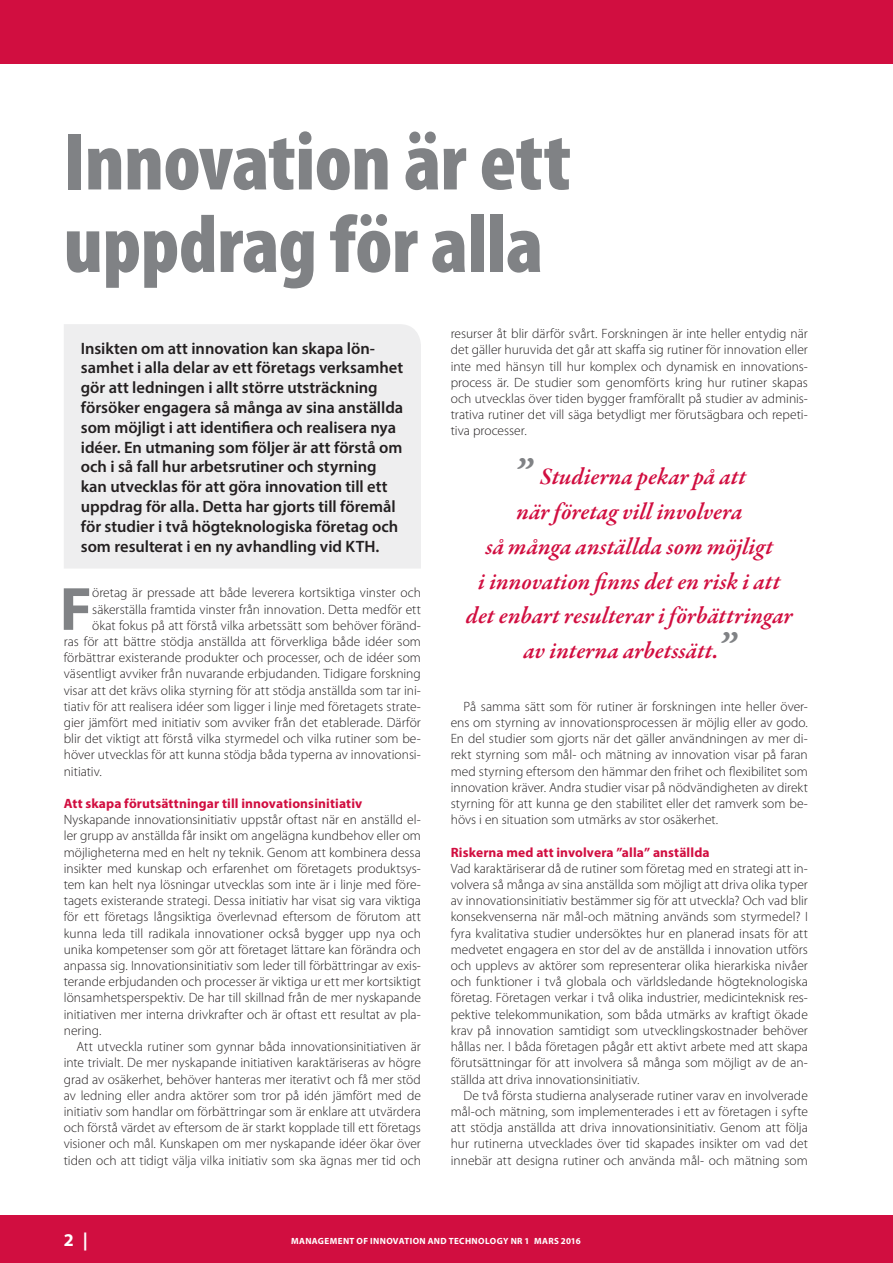
<style>
.page{position:relative;width:893px;height:1263px;background:#fff}
.page>*{position:absolute;margin:0;border:0;box-sizing:border-box;transform-origin:0 0}
.t1{font:900 condensed 82.5px/82.5px "Myriad Pro";letter-spacing:-.005em;color:#808285}
.t2{font:700 61.5px "Myriad Pro";color:#808285}
.t3{font:italic 600 24px/34.8px "Garamond Premr Pro";color:#d10e40;text-align:center}
.t4{font:700 18px "Myriad Pro";color:#fff}
.t5{font:600 16.5px/19.8px "Myriad Pro";color:#231f20}
.t6{font:300 13.5px/16.2px "Myriad Pro";color:#231f20;text-align:justify}
.t7{font:700 13.5px "Myriad Pro";letter-spacing:.01em;color:#d10e40}
.t8{font:700 9px "Myriad Pro";letter-spacing:.045em;color:#fff}
.s1{font-size:45px;color:#808285}
</style>
<div class="page">
<div style="left:0;top:1215px;width:893px;height:48px;background:#d10e40"></div>
<div style="left:0;top:0;width:893px;height:64px;background:#d10e40"></div>
<div style="left:64px;top:324px;width:357px;height:244px;background:#eeeeef"></div>
<h1 class="t1" style="left:64px;top:118px;width:509px">Innovation är ett uppdrag för alla</h1>
<p class="t5" style="left:81px;top:338px;width:324px">Insikten om att innovation kan skapa lön&shy;samhet i alla delar av ett företags verksamhet gör att ledningen i allt större utsträckning försöker engagera så många av sina anställda som möjligt i att identifiera och realisera nya idéer. En utmaning som följer är att förstå om och i så fall hur arbetsrutiner och styrning kan utvecklas för att göra innovation till ett uppdrag för alla. Detta har gjorts till föremål för studier i två högteknologiska företag och som resulterat i en ny avhandling vid KTH.</p>
<h2 class="t2" style="left:60px;top:569px;width:34px">F</h2>
<p class="t6" style="left:92px;top:585px;width:330px">öretag är pressade att både leverera kortsiktiga vinster och</p>
<p class="t6" style="left:92px;top:601px;width:330px">säkerställa framtida vinster från innovation. Detta medför ett</p>
<p class="t6" style="left:92px;top:617px;width:330px">ökat fokus på att förstå vilka arbetssätt som behöver föränd-</p>
<p class="t6" style="left:64px;top:633px;width:359px">ras för att bättre stödja anställda att förverkliga både idéer som</p>
<p class="t6" style="left:64px;top:649px;width:359px">förbättrar existerande produkter och processer, och de idéer som</p>
<p class="t6" style="left:64px;top:666px;width:359px">väsentligt avviker från nuvarande erbjudanden. Tidigare forskning</p>
<p class="t6" style="left:64px;top:682px;width:359px">visar att det krävs olika styrning för att stödja anställda som tar ini-</p>
<p class="t6" style="left:64px;top:698px;width:359px">tiativ för att realisera idéer som ligger i linje med företagets strate-</p>
<p class="t6" style="left:64px;top:714px;width:359px">gier jämfört med initiativ som avviker från det etablerade. Därför</p>
<p class="t6" style="left:64px;top:730px;width:359px">blir det viktigt att förstå vilka styrmedel och vilka rutiner som be-</p>
<p class="t6" style="left:64px;top:747px;width:359px">höver utvecklas för att kunna stödja båda typerna av innovationsi-</p>
<p class="t6" style="left:64px;top:763px;width:39px">nitiativ.</p>
<p class="t7" style="left:64px;top:795px;width:300px">Att skapa förutsättningar till innovationsinitiativ</p>
<p class="t6" style="left:64px;top:811px;width:359px">Nyskapande innovationsinitiativ uppstår oftast när en anställd el&shy;ler grupp av anställda får insikt om angelägna kundbehov eller om möjligheterna med en helt ny teknik. Genom att kombinera dessa insikter med kunskap och erfarenhet om företagets produktsys&shy;tem kan helt nya lösningar utvecklas som inte är i linje med före&shy;tagets existerande strategi. Dessa initiativ har visat sig vara viktiga för ett företags långsiktiga överlevnad eftersom de förutom att kunna leda till radikala innovationer också bygger upp nya och unika kompetenser som gör att företaget lättare kan förändra och anpassa sig. Innovationsinitiativ som leder till förbättringar av exis&shy;terande erbjudanden och processer är viktiga ur ett mer kortsiktigt lönsamhetsperspektiv. De har till skillnad från de mer nyskapande initiativen mer interna drivkrafter och är oftast ett resultat av pla&shy;nering.</p>
<p class="t6" style="left:64px;top:1038px;width:359px;text-indent:13px">Att utveckla rutiner som gynnar båda innovationsinitiativen är inte trivialt. De mer nyskapande initiativen karaktäriseras av högre grad av osäkerhet, behöver hanteras mer iterativt och få mer stöd av ledning eller andra aktörer som tror på idén jämfört med de initiativ som handlar om förbättringar som är enklare att utvärdera och förstå värdet av eftersom de är starkt kopplade till ett företags visioner och mål. Kunskapen om mer nyskapande idéer ökar över tiden och att tidigt välja vilka initiativ som ska ägnas mer tid och</p>
<p class="t6" style="left:451px;top:325px;width:359px">resurser åt blir därför svårt. Forskningen är inte heller entydig när det gäller huruvida det går att skaffa sig rutiner för innovation eller inte med hänsyn till hur komplex och dynamisk en innovations&shy;process är. De studier som genomförts kring hur rutiner skapas och utvecklas över tiden bygger framförallt på studier av adminis&shy;trativa rutiner det vill säga betydligt mer förutsägbara och repeti&shy;tiva processer.</p>
<h3 class="t3" style="left:466px;top:460px;width:328px"><span class="s1">”</span> Studierna pekar på att<br>när företag vill involvera<br>så många anställda som möjligt<br>i innovation finns det en risk i att det enbart resulterar i förbättringar av interna arbetssätt.<span class="s1">”</span></h3>
<p class="t6" style="left:451px;top:698px;width:359px;text-indent:13px">På samma sätt som för rutiner är forskningen inte heller över&shy;ens om styrning av innovationsprocessen är möjlig eller av godo.<br>En del studier som gjorts när det gäller användningen av mer di&shy;rekt styrning som mål- och mätning av innovation visar på faran med styrning eftersom den hämmar den frihet och flexibilitet som innovation kräver. Andra studier visar på nödvändigheten av direkt styrning för att kunna ge den stabilitet eller det ramverk som be&shy;hövs i en situation som utmärks av stor osäkerhet.</p>
<p class="t7" style="left:451px;top:843px;width:260px">Riskerna med att involvera ”alla” anställda</p>
<p class="t6" style="left:451px;top:860px;width:359px">Vad karaktäriserar då de rutiner som företag med en strategi att in&shy;volvera så många av sina anställda som möjligt att driva olika typer av innovationsinitiativ bestämmer sig för att utveckla? Och vad blir konsekvenserna när mål-och mätning används som styrmedel? I fyra kvalitativa studier undersöktes hur en planerad insats för att medvetet engagera en stor del av de anställda i innovation utförs och upplevs av aktörer som representerar olika hierarkiska nivåer och funktioner i två globala och världsledande högteknologiska företag. Företagen verkar i två olika industrier, medicinteknisk res&shy;pektive telekommunikation, som båda utmärks av kraftigt ökade krav på innovation samtidigt som utvecklingskostnader behöver hållas ner. I båda företagen pågår ett aktivt arbete med att skapa förutsättningar för att involvera så många som möjligt av de an&shy;ställda att driva innovationsinitiativ.</p>
<p class="t6" style="left:451px;top:1087px;width:359px;text-indent:13px">De två första studierna analyserade rutiner varav en involverade mål-och mätning, som implementerades i ett av företagen i syfte att stödja anställda att driva innovationsinitiativ. Genom att följa hur rutinerna utvecklades över tid skapades insikter om vad det innebär att designa rutiner och använda mål- och mätning som</p>
<h3 class="t4" style="left:64px;top:1228px;width:26px">2 |</h3>
<p class="t8" style="left:291px;top:1235px;width:291px">MANAGEMENT OF INNOVATION AND TECHNOLOGY NR 1 MARS 2016</p>
</div>
